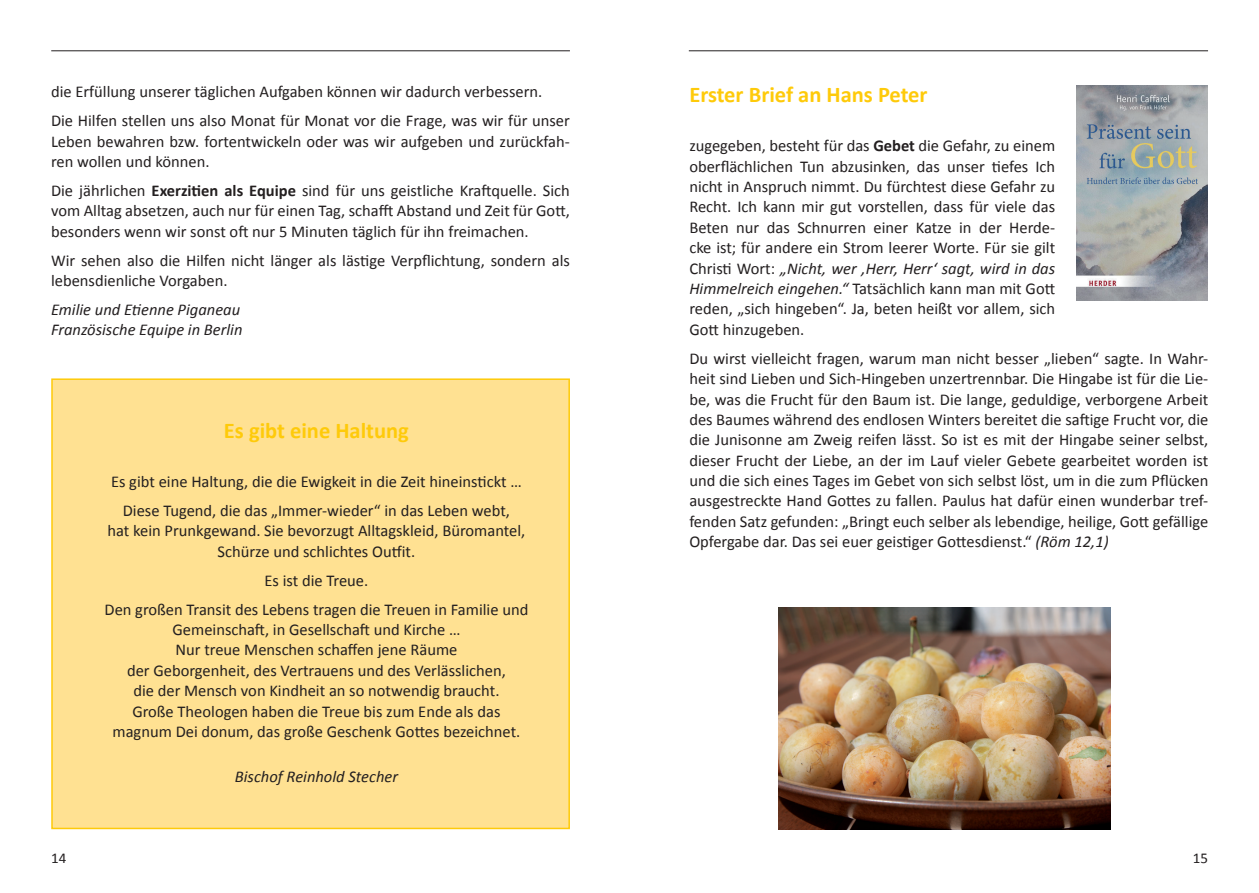
<style>
.page{position:relative;width:1259px;height:893px;background:#fff}
.page>*{position:absolute;margin:0;border:0;box-sizing:border-box;transform-origin:0 0}
.t1{font:700 22.5px "Calibri";color:#feca0a}
.t2{font:16.5px/20.4px "Calibri";color:#231f20;text-align:center}
.t3{font:italic 16.5px/20.4px "Calibri";color:#231f20}
.t4{font:15px "Calibri";color:#231f20}
.s1{font-weight:700}
.s2{font-style:italic}
</style>
<div class="page">
<hr style="left:689px;top:51px;width:519px;height:1px;background:#231f20">
<hr style="left:51px;top:51px;width:519px;height:1px;background:#231f20">
<img style="left:1076px;top:85px;width:132px;height:216px">
<div style="left:51px;top:378px;width:519px;height:451px;background:#ffe192;border:2px solid #feca0a"></div>
<img style="left:778px;top:608px;width:332px;height:221px">
<p class="t2" style="left:51px;top:78px;width:520px;line-height:29px;text-align:left">die Erfüllung unserer täglichen Aufgaben können wir dadurch verbessern.<br>Die Hilfen stellen uns also Monat für Monat vor die Frage, was wir für unser</p>
<p class="t2" style="left:51px;top:131px;width:520px;text-align:left">Leben bewahren bzw. fortentwickeln oder was wir aufgeben und zurückfah&shy;ren wollen und können.</p>
<p class="t2" style="left:51px;top:180px;width:520px;text-align:justify">Die jährlichen <span class="s1">Exerzitien als Equipe</span> sind für uns geistliche Kraftquelle. Sich vom Alltag absetzen, auch nur für einen Tag, schafft Abstand und Zeit für Gott, besonders wenn wir sonst oft nur 5 Minuten täglich für ihn freimachen.</p>
<p class="t2" style="left:51px;top:250px;width:520px;text-align:left">Wir sehen also die Hilfen nicht länger als lästige Verpflichtung, sondern als lebensdienliche Vorgaben.</p>
<p class="t3" style="left:51px;top:299px;width:193px">Emilie und Etienne Piganeau<br>Französische Equipe in Berlin</p>
<h1 class="t1" style="left:224px;top:414px;width:186px">Es gibt eine Haltung</h1>
<p class="t2" style="left:111px;top:467px;width:412px;line-height:29px">Es gibt eine Haltung, die die Ewigkeit in die Zeit hineinstickt …<br>Diese Tugend, die das „Immer-wieder“ in das Leben webt,</p>
<p class="t2" style="left:108px;top:521px;width:419px">hat kein Prunkgewand. Sie bevorzugt Alltagskleid, Büromantel,<br>Schürze und schlichtes Outfit.</p>
<p class="t2" style="left:105px;top:566px;width:425px;line-height:29px">Es ist die Treue.<br>Den großen Transit des Lebens tragen die Treuen in Familie und</p>
<p class="t2" style="left:113px;top:619px;width:409px">Gemeinschaft, in Gesellschaft und Kirche …<br>Nur treue Menschen schaffen jene Räume<br>der Geborgenheit, des Vertrauens und des Verlässlichen,<br>die der Mensch von Kindheit an so notwendig braucht.<br>Große Theologen haben die Treue bis zum Ende als das magnum Dei donum, das große Geschenk Gottes bezeichnet.</p>
<p class="t3" style="left:235px;top:766px;width:165px">Bischof Reinhold Stecher</p>
<h1 class="t1" style="left:689px;top:79px;width:240px">Erster Brief an Hans Peter</h1>
<p class="t2" style="left:689px;top:136px;width:367px;text-align:justify">zugegeben, besteht für das <span class="s1">Gebet</span> die Gefahr, zu einem oberflächlichen Tun abzusinken, das unser tiefes Ich nicht in Anspruch nimmt. Du fürchtest diese Gefahr zu Recht. Ich kann mir gut vorstellen, dass für viele das Beten nur das Schnurren einer Katze in der Herde&shy;cke ist; für andere ein Strom leerer Worte. Für sie gilt Christi Wort: <span class="s2">„Nicht, wer ‚Herr, Herr‘ sagt, wird in das Himmelreich eingehen.“</span> Tatsächlich kann man mit Gott reden, „sich hingeben“. Ja, beten heißt vor allem, sich Gott hinzugeben.</p>
<p class="t2" style="left:689px;top:348px;width:520px;text-align:justify">Du wirst vielleicht fragen, warum man nicht besser „lieben“ sagte. In Wahr&shy;heit sind Lieben und Sich-Hingeben unzertrennbar. Die Hingabe ist für die Lie&shy;be, was die Frucht für den Baum ist. Die lange, geduldige, verborgene Arbeit des Baumes während des endlosen Winters bereitet die saftige Frucht vor, die die Junisonne am Zweig reifen lässt. So ist es mit der Hingabe seiner selbst, dieser Frucht der Liebe, an der im Lauf vieler Gebete gearbeitet worden ist und die sich eines Tages im Gebet von sich selbst löst, um in die zum Pflücken ausgestreckte Hand Gottes zu fallen. Paulus hat dafür einen wunderbar tref&shy;fenden Satz gefunden: „Bringt euch selber als lebendige, heilige, Gott gefällige Opfergabe dar. Das sei euer geistiger Gottesdienst.“ <span class="s2">(Röm 12,1)</span></p>
<p class="t4" style="left:51px;top:848px;width:17px">14</p>
<p class="t4" style="left:1192px;top:848px;width:17px">15</p>
</div>
